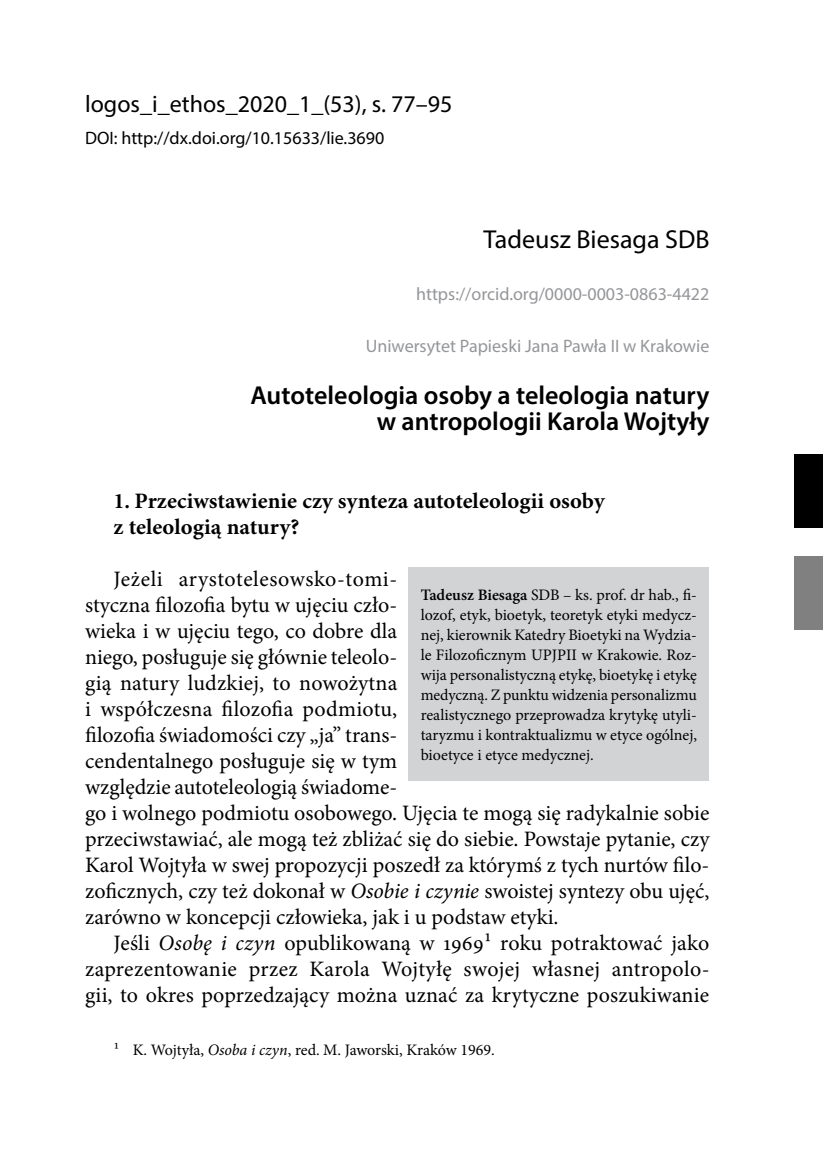
<style>
.page{position:relative;width:823px;height:1163px;background:#fff}
.page>*{position:absolute;margin:0;border:0;box-sizing:border-box;transform-origin:0 0}
.t1{font:600 26px/26px "Myriad Pro";color:#000;text-align:right}
.t2{font:26px "Myriad Pro";color:#000}
.t3{font:24px "Myriad Pro";color:#000}
.t4{font:22px/26px "Minion Pro";color:#000}
.t5{font:700 22px/26px "Minion Pro";color:#000}
.t6{font:18px "Myriad Pro";color:#959699}
.t7{font:18px "Myriad Pro";color:#000}
.t8{font:16px/20px "Minion Pro";color:#000;text-align:justify}
.s1{font-style:italic}
.s2{font-weight:600}
</style>
<div class="page">
<div style="left:794px;top:556px;width:28px;height:73px;background:#808080"></div>
<div style="left:794px;top:454px;width:28px;height:73px;background:#000"></div>
<div style="left:408px;top:567px;width:300px;height:214px;background:#d1d3d5"></div>
<p class="t3" style="left:85px;top:89px;width:368px">logos_i_ethos_2020_1_(53), s. 77–95</p>
<p class="t7" style="left:85px;top:127px;width:300px">DOI: http://dx.doi.org/10.15633/lie.3690</p>
<p class="t2" style="left:483px;top:223px;width:227px">Tadeusz Biesaga SDB</p>
<p class="t6" style="left:416px;top:282px;width:295px">https://orcid.org/0000-0003-0863-4422</p>
<p class="t6" style="left:365px;top:334px;width:345px">Uniwersytet Papieski Jana Pawła II w Krakowie</p>
<p class="t1" style="left:250px;top:381px;width:460px">Autoteleologia osoby a teleologia natury w antropologii Karola Wojtyły</p>
<p class="t5" style="left:113px;top:488px;width:492px">1. Przeciwstawienie czy synteza autoteleologii osoby z teleologią natury?</p>
<p class="t4" style="left:85px;top:566px;width:625px;text-indent:28px">Jeżeli arystotelesowsko-tomi-<br>styczna filozofia bytu w ujęciu czło-<br>wieka i w ujęciu tego, co dobre dla<br>niego, posługuje się głównie teleolo-<br>gią natury ludzkiej, to nowożytna<br>i współczesna filozofia podmiotu,<br>filozofia świadomości czy „ja” trans-<br>cendentalnego posługuje się w tym<br>względzie autoteleologią świadome-<br>go i wolnego podmiotu osobowego. Ujęcia te mogą się radykalnie sobie przeciwstawiać, ale mogą też zbliżać się do siebie. Powstaje pytanie, czy Karol Wojtyła w swej propozycji poszedł za którymś z tych nurtów filo&shy;zoficznych, czy też dokonał w <span class="s1">Osobie i czynie</span> swoistej syntezy obu ujęć, zarówno w koncepcji człowieka, jak i u podstaw etyki.</p>
<p class="t4" style="left:85px;top:930px;width:625px;text-align:justify;text-indent:28px">Jeśli <span class="s1">Osobę i czyn</span> opublikowaną w 19691 roku potraktować jako zaprezentowanie przez Karola Wojtyłę swojej własnej antropolo&shy;gii, to okres poprzedzający można uznać za krytyczne poszukiwanie</p>
<p class="t8" style="left:114px;top:1039px;width:382px">1 K. Wojtyła, <span class="s1">Osoba i czyn</span>, red. M. Jaworski, Kraków 1969.</p>
<p class="t8" style="left:420px;top:585px;width:278px"><span class="s2">Tadeusz Biesaga</span> SDB – ks. prof. dr hab., fi&shy;lozof, etyk, bioetyk, teoretyk etyki medycz&shy;nej, kierownik Katedry Bioetyki na Wydzia&shy;le Filozoficznym UPJPII w Krakowie. Roz&shy;wija personalistyczną etykę, bioetykę i etykę medyczną. Z punktu widzenia personalizmu realistycznego przeprowadza krytykę utyli&shy;taryzmu i kontraktualizmu w etyce ogólnej, bioetyce i etyce medycznej.</p>
</div>
